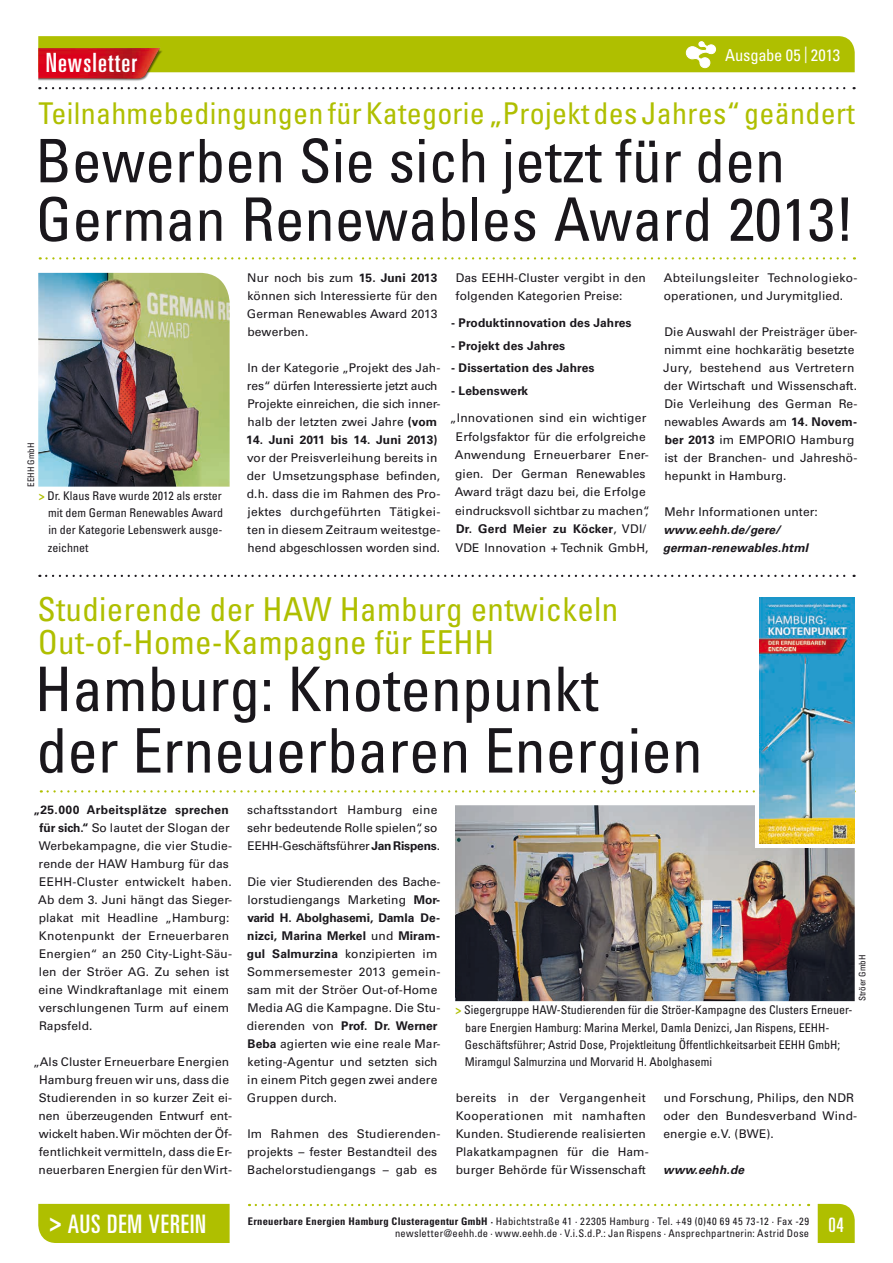
<style>
.page{position:relative;width:893px;height:1263px;background:#fff}
.page>*{position:absolute;margin:0;border:0;box-sizing:border-box;transform-origin:0 0}
.t1{font:condensed 61.5px/61.5px "Univers LT Std";color:#1a171c}
.t2{font:condensed 60px/58.5px "Univers LT Std";color:#1a171c}
.t3{font:condensed 33px/33px "Univers LT Std";letter-spacing:.01em;color:#afbf00}
.t4{font:condensed 30px "Univers LT Std";letter-spacing:.01em;color:#afbf00}
.t5{font:ultra-condensed 26.55px "Univers LT Std";letter-spacing:.045em;color:#fff}
.t6{font:ultra-condensed 25.5px "Univers LT Std";letter-spacing:.04em;color:#fff}
.t7{font:ultra-condensed 19.8px "Univers LT Std";color:#fff}
.t8{font:condensed 16.5px "Univers LT Std";letter-spacing:-.01em;color:#fff}
.t9{font:12px/18px "Univers LT Std";letter-spacing:.01em;color:#1a171c}
.t10{font:condensed 12px/17.2px "Univers LT Std";color:#1a171c;text-align:justify}
.t11{font:700 12px "Univers LT Std";letter-spacing:.01em;color:#1a171c}
.t12{font:italic 700 12px/18px "Univers LT Std";letter-spacing:.01em;color:#1a171c}
.t13{font:condensed 10.5px/12.6px "Univers LT Std";letter-spacing:.025em;color:#1a171c;text-align:right}
.t14{font:condensed 9px "Univers LT Std";color:#1a171c}
.s1{font-weight:700;color:#afbf00}
.s2{font-weight:700}
.s3{font-weight:700;font-stretch:condensed}
</style>
<div class="page">
<img style="left:38px;top:72px;width:150px;height:9px">
<svg style="left:46px;top:87px;width:809px;height:2px"></svg>
<svg style="left:38px;top:36px;width:817px;height:36px;background:#b3af07"></svg>
<svg style="left:256px;top:1204px;width:553px;height:2px"></svg>
<svg style="left:818px;top:1204px;width:37px;height:39px"></svg>
<div style="left:38px;top:1204px;width:192px;height:39px;background:#afbf00"></div>
<svg style="left:40px;top:257px;width:815px;height:2px"></svg>
<img style="left:38px;top:273px;width:192px;height:214px">
<svg style="left:48px;top:790px;width:707px;height:2px"></svg>
<img style="left:455px;top:805px;width:400px;height:196px">
<svg style="left:46px;top:575px;width:809px;height:2px"></svg>
<div style="left:755px;top:763px;width:100px;height:85px;background:#fff"></div>
<img style="left:759px;top:597px;width:96px;height:247px">
<h3 class="t5" style="left:46px;top:48px;width:93px">Newsletter</h3>
<h3 class="t8" style="left:725px;top:44px;width:117px">Ausgabe 05 | 2013</h3>
<h3 class="t4" style="left:39px;top:94px;width:817px">Teilnahmebedingungen für Kategorie „Projekt des Jahres“ geändert</h3>
<h2 class="t2" style="left:35px;top:131px;width:821px">Bewerben Sie sich jetzt für den<br>German Renewables Award 2013!</h2>
<p class="t14" style="left:25px;top:487px;width:45px;rotate:-90deg">EEHH GmbH</p>
<p class="t10" style="left:48px;top:487px;width:177px;text-indent:-9px"><span class="s1">&gt;</span> Dr. Klaus Rave wurde 2012 als erster mit dem German Renewables Award in der Kategorie Lebenswerk ausge&shy;zeichnet</p>
<p class="t9" style="left:247px;top:268px;width:192px;text-align:justify">Nur noch bis zum <span class="s2">15. Juni 2013 </span>können sich Interessierte für den German Renewables Award 2013 bewerben.</p>
<p class="t9" style="left:247px;top:358px;width:195px">In der Kategorie „Projekt des Jah&shy;res“ dürfen Interessierte jetzt auch Projekte einreichen, die sich inner&shy;halb der letzten zwei Jahre <span class="s2">(vom</span></p>
<p class="t11" style="left:246px;top:432px;width:193px">14. Juni 2011 bis 14. Juni 2013)</p>
<p class="t9" style="left:247px;top:448px;width:195px">vor der Preisverleihung bereits in der Umsetzungsphase befinden, d.h. dass die im Rahmen des Pro&shy;jektes durchgeführten Tätigkei&shy;ten in diesem Zeitraum weitestge&shy;hend abgeschlossen worden sind.</p>
<p class="t9" style="left:456px;top:268px;width:192px;line-height:18.5px">Das EEHH-Cluster vergibt in den folgenden Kategorien Preise:</p>
<p class="t11" style="left:451px;top:316px;width:182px">- Produktinnovation des Jahres</p>
<p class="t11" style="left:451px;top:338px;width:116px">- Projekt des Jahres</p>
<p class="t11" style="left:451px;top:361px;width:145px">- Dissertation des Jahres</p>
<p class="t11" style="left:451px;top:384px;width:79px">- Lebenswerk</p>
<p class="t9" style="left:450px;top:409px;width:202px;line-height:18.5px;text-align:center">„Innovationen sind ein wichtiger<br>Erfolgsfaktor für die erfolgreiche<br>Anwendung Erneuerbarer Ener&shy;gien. Der German Renewables<br>Award trägt dazu bei, die Erfolge eindrucksvoll sichtbar zu machen“,<br><span class="s2">Dr. Gerd Meier zu Köcker</span>, VDI/<br>VDE Innovation + Technik GmbH,</p>
<p class="t9" style="left:664px;top:268px;width:195px">Abteilungsleiter Technologieko&shy;operationen, und Jurymitglied.</p>
<p class="t9" style="left:663px;top:322px;width:196px">Die Auswahl der Preisträger über&shy;nimmt eine hochkarätig besetzte<br>Jury, bestehend aus Vertretern der Wirtschaft und Wissenschaft.<br>Die Verleihung des German Re&shy;newables Awards am <span class="s2">14. Novem&shy;ber 2013</span> im EMPORIO Hamburg ist der Branchen- und Jahreshö&shy;hepunkt in Hamburg.</p>
<p class="t9" style="left:664px;top:502px;width:155px">Mehr Informationen unter:</p>
<p class="t12" style="left:663px;top:521px;width:147px">www.eehh.de/gere/ german-renewables.html</p>
<h3 class="t3" style="left:37px;top:592px;width:583px">Studierende der HAW Hamburg entwickeln<br>Out-of-Home-Kampagne für EEHH</h3>
<h1 class="t1" style="left:35px;top:658px;width:669px">Hamburg: Knotenpunkt<br>der Erneuerbaren Energien</h1>
<p class="t9" style="left:38px;top:801px;width:195px;text-indent:-5px"><span class="s2">„25.000 Arbeitsplätze sprechen für sich.“</span> So lautet der Slogan der<br>Werbekampagne, die vier Studie&shy;rende der HAW Hamburg für das<br>EEHH-Cluster entwickelt haben.<br>Ab dem 3. Juni hängt das Sieger&shy;plakat mit Headline „Hamburg:<br>Knotenpunkt der Erneuerbaren<br>Energien“ an 250 City-Light-Säu&shy;len der Ströer AG. Zu sehen ist eine Windkraftanlage mit einem verschlungenen Turm auf einem<br>Rapsfeld.</p>
<p class="t9" style="left:33px;top:1053px;width:200px;text-align:center">„Als Cluster Erneuerbare Energien Hamburg freuen wir uns, dass die Studierenden in so kurzer Zeit ei&shy;nen überzeugenden Entwurf ent&shy;wickelt haben. Wir möchten der Öf&shy;fentlichkeit vermitteln, dass die Er&shy;neuerbaren Energien für den Wirt-</p>
<p class="t9" style="left:247px;top:801px;width:194px">schaftsstandort Hamburg eine sehr bedeutende Rolle spielen“, so<br>EEHH-Geschäftsführer <span class="s2">Jan Rispens</span>.</p>
<p class="t9" style="left:247px;top:873px;width:195px">Die vier Studierenden des Bache&shy;lorstudiengangs Marketing <span class="s2">Mor&shy;varid H. Abolghasemi, Damla De&shy;nizci, Marina Merkel</span> und <span class="s2">Miram&shy;gul Salmurzina</span> konzipierten im<br>Sommersemester 2013 gemein&shy;sam mit der Ströer Out-of-Home<br>Media AG die Kampagne. Die Stu&shy;dierenden von <span class="s2">Prof. Dr. Werner<br>Beba</span> agierten wie eine reale Mar&shy;keting-Agentur und setzten sich in einem Pitch gegen zwei andere<br>Gruppen durch.</p>
<p class="t9" style="left:247px;top:1125px;width:195px">Im Rahmen des Studierenden&shy;projekts – fester Bestandteil des<br>Bachelorstudiengangs – gab es</p>
<p class="t14" style="left:856px;top:1001px;width:48px;rotate:-90deg">Ströer GmbH</p>
<p class="t10" style="left:465px;top:1001px;width:388px;text-align:left;text-indent:-9px"><span class="s1">&gt;</span> Siegergruppe HAW-Studierenden für die Ströer-Kampagne des Clusters Erneuer&shy;bare Energien Hamburg: Marina Merkel, Damla Denizci, Jan Rispens, EEHH-Geschäftsführer; Astrid Dose, Projektleitung Öffentlichkeitsarbeit EEHH GmbH; Miramgul Salmurzina und Morvarid H. Abolghasemi</p>
<p class="t9" style="left:456px;top:1089px;width:195px">bereits in der Vergangenheit<br>Kooperationen mit namhaften<br>Kunden. Studierende realisierten<br>Plakatkampagnen für die Ham&shy;burger Behörde für Wissenschaft</p>
<p class="t9" style="left:663px;top:1089px;width:195px">und Forschung, Philips, den NDR oder den Bundesverband Wind&shy;energie e.V. (BWE).</p>
<p class="t12" style="left:663px;top:1161px;width:82px">www.eehh.de</p>
<h3 class="t6" style="left:49px;top:1209px;width:158px"><span class="s3">&gt;</span> AUS DEM VEREIN</h3>
<h3 class="t7" style="left:828px;top:1213px;width:17px">04</h3>
<p class="t13" style="left:248px;top:1215px;width:563px"><span class="s2">Erneuerbare Energien Hamburg Clusteragentur GmbH ·</span> Habichtstraße 41 · 22305 Hamburg · Tel. +49 (0)40 69 45 73-12 · Fax -29 newsletter@eehh.de · www.eehh.de · V.i.S.d.P.: Jan Rispens · Ansprechpartnerin: Astrid Dose</p>
</div>
